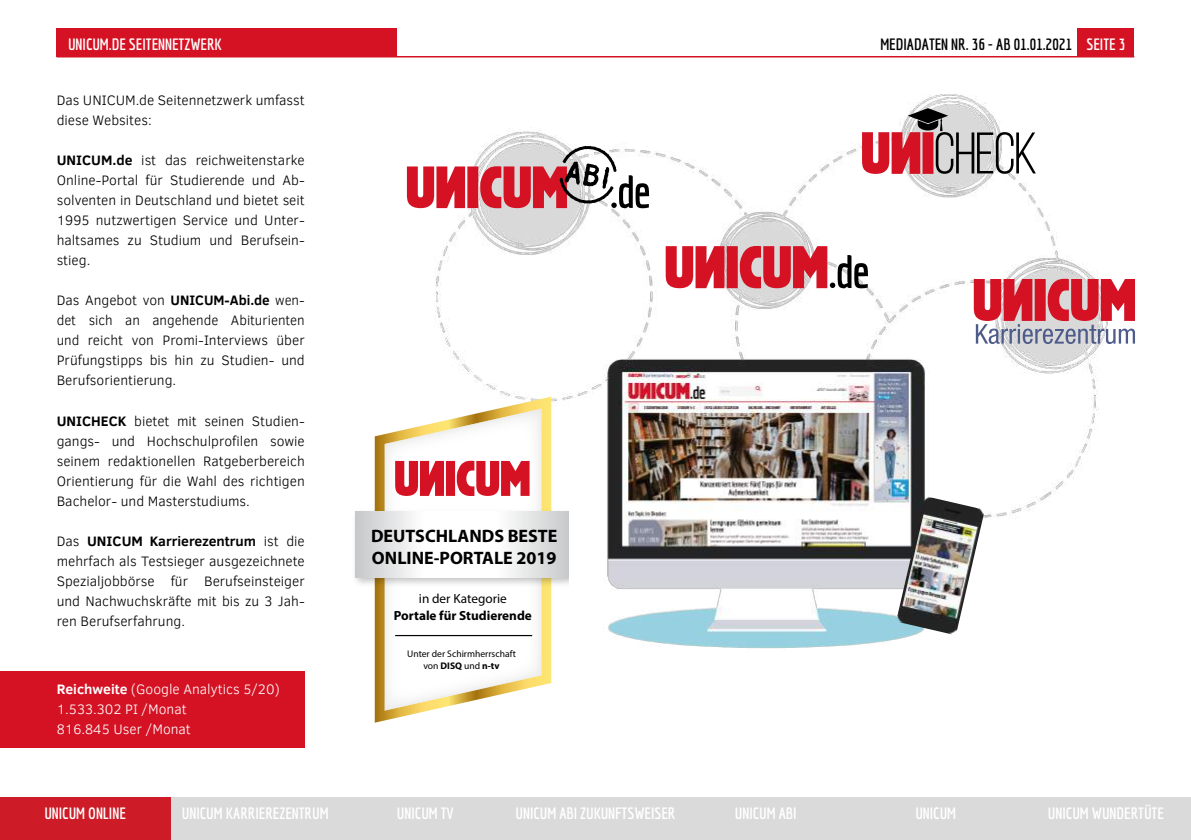
<style>
.page{position:relative;width:1191px;height:840px;background:#fff}
.page>*{position:absolute;margin:0;border:0;box-sizing:border-box;transform-origin:0 0}
.t1{font:700 18px/22.8px "Myriad Pro";color:#000}
.t2{font:700 16px "Economica";color:#fff}
.t3{font:700 16px "Economica";color:#000}
.t4{font:300 14px/20px "Clear Sans";color:#000;text-align:justify}
.t5{font:300 14px/20px "Clear Sans";color:#fff}
.t6{font:700 13.2px "Myriad Pro";color:#000}
.t7{font:13.2px "Myriad Pro";color:#000}
.t8{font:9.6px/12px "Myriad Pro";color:#000;text-align:center}
.s1{color:#fff}
.s2{font-weight:700}
</style>
<div class="page">
<div style="left:1077px;top:28px;width:57px;height:29px;background:#d51224"></div>
<hr style="left:57px;top:56px;width:1077px;height:1px;background:#d51224">
<div style="left:57px;top:28px;width:340px;height:29px;background:#d51224"></div>
<img style="left:435px;top:95px;width:666px;height:579px">
<div style="left:0;top:671px;width:305px;height:77px;background:#d51224"></div>
<svg style="left:973px;top:278px;width:162px;height:66px"></svg>
<svg style="left:862px;top:108px;width:173px;height:66px"></svg>
<svg style="left:665px;top:246px;width:203px;height:42px"></svg>
<img style="left:896px;top:495px;width:88px;height:140px">
<svg style="left:407px;top:146px;width:242px;height:62px"></svg>
<div style="left:1020px;top:797px;width:171px;height:42px;background:#dadada"></div>
<div style="left:850px;top:797px;width:170px;height:42px;background:#dadada"></div>
<div style="left:170px;top:797px;width:170px;height:42px;background:#dadada"></div>
<div style="left:0;top:797px;width:170px;height:42px;background:#cd1c27"></div>
<div style="left:340px;top:797px;width:170px;height:42px;background:#dadada"></div>
<div style="left:510px;top:797px;width:170px;height:42px;background:#dadada"></div>
<div style="left:680px;top:797px;width:170px;height:42px;background:#dadada"></div>
<svg style="left:375px;top:396px;width:176px;height:326px"></svg>
<svg style="left:385px;top:408px;width:156px;height:302px"></svg>
<svg style="left:395px;top:460px;width:134px;height:36px"></svg>
<img style="left:355px;top:504px;width:214px;height:87px">
<svg style="left:356px;top:511px;width:213px;height:66px"></svg>
<hr style="left:395px;top:634px;width:137px;height:1px;background:#020203">
<p class="t2" style="left:68px;top:35px;width:155px">UNICUM.DE SEITENNETZWERK</p>
<p class="t3" style="left:880px;top:35px;width:246px">MEDIADATEN NR. 36 - AB 01.01.2021 <span class="s1">SEITE 3</span></p>
<p class="t4" style="left:57px;top:90px;width:250px">Das UNICUM.de Seitennetzwerk umfasst diese Websites:</p>
<p class="t4" style="left:57px;top:150px;width:250px"><span class="s2">UNICUM.de</span> ist das reichweitenstarke Online-Portal für Studierende und Ab&shy;solventen in Deutschland und bietet seit 1995 nutzwertigen Service und Unter&shy;haltsames zu Studium und Berufsein&shy;stieg.</p>
<p class="t4" style="left:57px;top:290px;width:250px">Das Angebot von <span class="s2">UNICUM-Abi.de</span> wen&shy;det sich an angehende Abiturienten und reicht von Promi-Interviews über Prüfungstipps bis hin zu Studien- und Berufsorientierung.</p>
<p class="t4" style="left:57px;top:410px;width:250px"><span class="s2">UNICHECK</span> bietet mit seinen Studien&shy;gangs- und Hochschulprofilen sowie seinem redaktionellen Ratgeberbereich Orientierung für die Wahl des richtigen Bachelor- und Masterstudiums.</p>
<p class="t4" style="left:57px;top:530px;width:250px">Das <span class="s2">UNICUM Karrierezentrum</span> ist die mehrfach als Testsieger ausgezeichnete Spezialjobbörse für Berufseinsteiger und Nachwuchskräfte mit bis zu 3 Jah&shy;ren Berufserfahrung.</p>
<p class="t5" style="left:57px;top:678px;width:225px"><span class="s2">Reichweite</span> (Google Analytics 5/20)<br>1.533.302 PI /Monat<br>816.845 User /Monat</p>
<p class="t1" style="left:371px;top:523px;width:188px">DEUTSCHLANDS BESTE<br>ONLINE-PORTALE 2019</p>
<p class="t7" style="left:419px;top:590px;width:89px">in der Kategorie</p>
<p class="t6" style="left:394px;top:606px;width:139px">Portale für Studierende</p>
<p class="t8" style="left:407px;top:647px;width:110px">Unter der Schirmherrschaft von <span class="s2">DISQ</span> und <span class="s2">n-tv</span></p>
<p class="t2" style="left:44px;top:803px;width:83px">UNICUM ONLINE</p>
<p class="t2" style="left:182px;top:803px;width:148px">UNICUM KARRIEREZENTRUM</p>
<p class="t2" style="left:397px;top:803px;width:58px">UNICUM TV</p>
<p class="t2" style="left:515px;top:803px;width:161px">UNICUM ABI ZUKUNFTSWEISER</p>
<p class="t2" style="left:735px;top:803px;width:63px">UNICUM ABI</p>
<p class="t2" style="left:915px;top:803px;width:42px">UNICUM</p>
<p class="t2" style="left:1048px;top:803px;width:117px">UNICUM WUNDERTÜTE</p>
<p class="t2" style="left:36px;top:803px;width:83px">UNICUM ONLINE</p>
</div>
